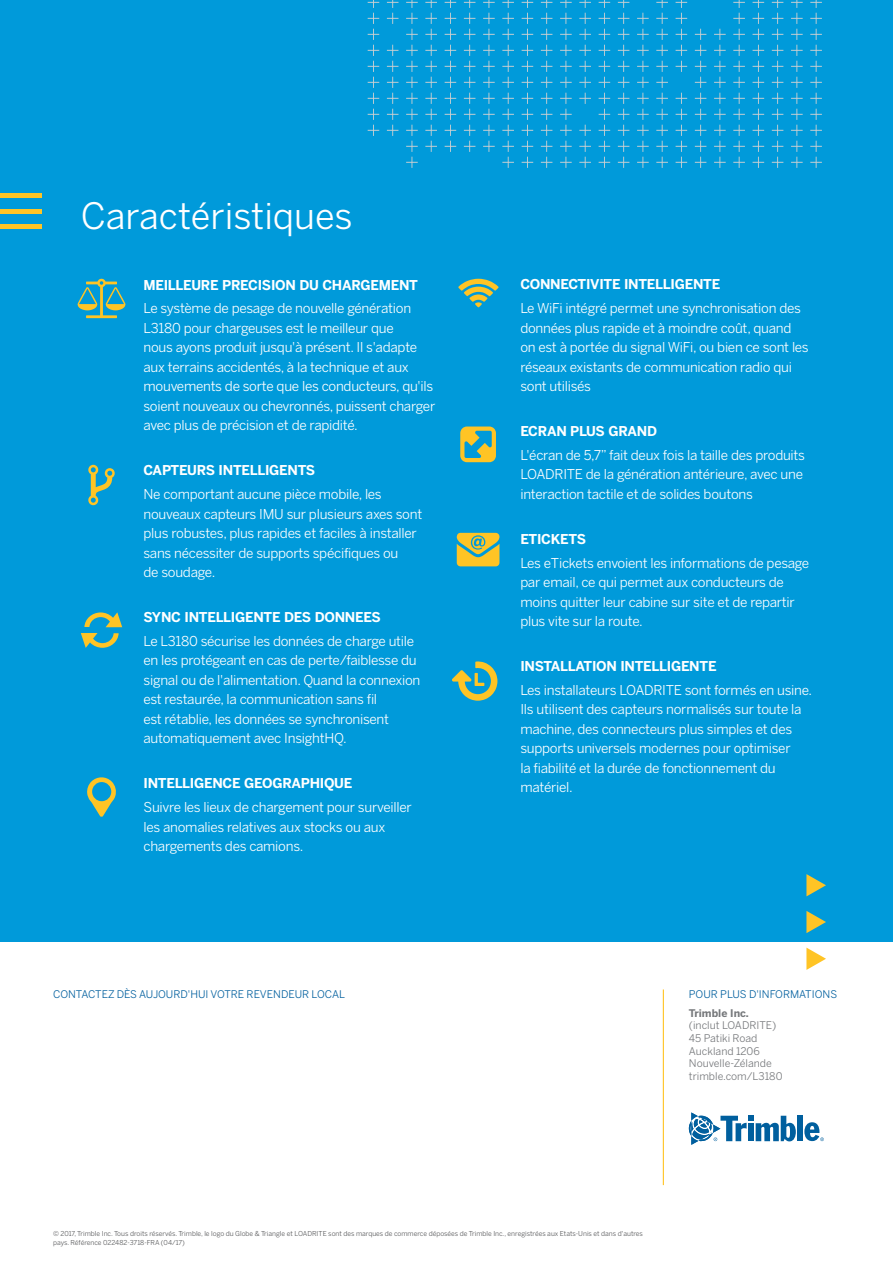
<style>
.page{position:relative;width:893px;height:1263px;background:#fff}
.page>*{position:absolute;margin:0;border:0;box-sizing:border-box;transform-origin:0 0}
.t1{font:36px "Benton Sans";color:#fff}
.t2{font:13.5px/19.5px "Benton Sans";letter-spacing:-.02em;color:#fff}
.t3{font:700 13.5px "Benton Sans";letter-spacing:-.02em;color:#fff}
.t4{font:10.5px/12.6px "Benton Sans";color:#76787b}
.t5{font:10.5px "Benton Sans";color:#005f9e}
.t6{font:700 10.5px "Benton Sans";color:#76787b}
.t7{font:6.75px/9px "Benton Sans";color:#58595b}
</style>
<div class="page">
<div style="left:797px;top:1116px;width:6px;height:25px;background:#005f9e"></div>
<svg style="left:689px;top:1112px;width:107px;height:33px"></svg>
<svg style="left:804px;top:1122px;width:20px;height:19px"></svg>
<div style="left:0;top:0;width:893px;height:941px;background:#009ada"></div>
<svg style="left:806px;top:874px;width:20px;height:22px"></svg>
<svg style="left:806px;top:911px;width:20px;height:22px"></svg>
<svg style="left:806px;top:947px;width:20px;height:23px"></svg>
<hr style="left:0;top:194px;width:41px;height:4px;background:#ffc425">
<div style="left:0;top:209px;width:41px;height:5px;background:#ffc425"></div>
<hr style="left:0;top:225px;width:41px;height:4px;background:#ffc425">
<svg style="left:368px;top:0;width:454px;height:168px"></svg>
<svg style="left:78px;top:279px;width:47px;height:39px"></svg>
<svg style="left:458px;top:279px;width:41px;height:28px"></svg>
<svg style="left:88px;top:465px;width:27px;height:40px"></svg>
<svg style="left:457px;top:533px;width:42px;height:33px"></svg>
<svg style="left:87px;top:777px;width:29px;height:40px"></svg>
<svg style="left:84px;top:612px;width:38px;height:15px"></svg>
<svg style="left:81px;top:633px;width:38px;height:15px"></svg>
<svg style="left:460px;top:426px;width:36px;height:36px"></svg>
<svg style="left:452px;top:661px;width:45px;height:40px"></svg>
<hr style="left:663px;top:989px;width:1px;height:196px;background:#ffc425">
<h1 class="t1" style="left:81px;top:194px;width:273px">Caractéristiques</h1>
<p class="t3" style="left:144px;top:276px;width:276px">MEILLEURE PRECISION DU CHARGEMENT</p>
<p class="t2" style="left:144px;top:299px;width:293px">Le système de pesage de nouvelle génération L3180 pour chargeuses est le meilleur que<br>nous ayons produit jusqu'à présent. Il s'adapte aux terrains accidentés, à la technique et aux mouvements de sorte que les conducteurs, qu'ils soient nouveaux ou chevronnés, puissent charger avec plus de précision et de rapidité.</p>
<p class="t3" style="left:144px;top:462px;width:173px">CAPTEURS INTELLIGENTS</p>
<p class="t2" style="left:144px;top:484px;width:280px">Ne comportant aucune pièce mobile, les nouveaux capteurs IMU sur plusieurs axes sont plus robustes, plus rapides et faciles à installer sans nécessiter de supports spécifiques ou<br>de soudage.</p>
<p class="t3" style="left:144px;top:609px;width:239px">SYNC INTELLIGENTE DES DONNEES</p>
<p class="t2" style="left:144px;top:631px;width:278px">Le L3180 sécurise les données de charge utile en les protégeant en cas de perte/faiblesse du signal ou de l'alimentation. Quand la connexion est restaurée, la communication sans fil<br>est rétablie, les données se synchronisent automatiquement avec InsightHQ.</p>
<p class="t3" style="left:144px;top:775px;width:210px">INTELLIGENCE GEOGRAPHIQUE</p>
<p class="t2" style="left:144px;top:797px;width:270px">Suivre les lieux de chargement pour surveiller les anomalies relatives aux stocks ou aux chargements des camions.</p>
<p class="t5" style="left:53px;top:988px;width:293px">CONTACTEZ DÈS AUJOURD'HUI VOTRE REVENDEUR LOCAL</p>
<p class="t3" style="left:520px;top:276px;width:201px">CONNECTIVITE INTELLIGENTE</p>
<p class="t2" style="left:520px;top:299px;width:290px">Le WiFi intégré permet une synchronisation des données plus rapide et à moindre coût, quand on est à portée du signal WiFi, ou bien ce sont les réseaux existants de communication radio qui sont utilisés</p>
<p class="t3" style="left:520px;top:423px;width:138px">ECRAN PLUS GRAND</p>
<p class="t2" style="left:520px;top:445px;width:286px">L'écran de 5,7” fait deux fois la taille des produits<br>LOADRITE de la génération antérieure, avec une interaction tactile et de solides boutons</p>
<p class="t3" style="left:520px;top:531px;width:67px">ETICKETS</p>
<p class="t2" style="left:520px;top:553px;width:290px">Les eTickets envoient les informations de pesage par email, ce qui permet aux conducteurs de moins quitter leur cabine sur site et de repartir plus vite sur la route.</p>
<p class="t3" style="left:520px;top:658px;width:198px">INSTALLATION INTELLIGENTE</p>
<p class="t2" style="left:520px;top:680px;width:293px">Les installateurs LOADRITE sont formés en usine.<br>Ils utilisent des capteurs normalisés sur toute la machine, des connecteurs plus simples et des supports universels modernes pour optimiser<br>la fiabilité et la durée de fonctionnement du matériel.</p>
<p class="t5" style="left:689px;top:988px;width:150px">POUR PLUS D'INFORMATIONS</p>
<p class="t6" style="left:689px;top:1006px;width:61px">Trimble Inc.</p>
<p class="t4" style="left:689px;top:1019px;width:95px">(inclut LOADRITE)<br>45 Patiki Road<br>Auckland 1206<br>Nouvelle-Zélande trimble.com/L3180</p>
<p class="t7" style="left:53px;top:1229px;width:591px">© 2017, Trimble Inc. Tous droits réservés. Trimble, le logo du Globe &amp; Triangle et LOADRITE sont des marques de commerce déposées de Trimble Inc., enregistrées aux Etats-Unis et dans d'autres pays. Référence 022482-3718-FRA (04/17)</p>
</div>
